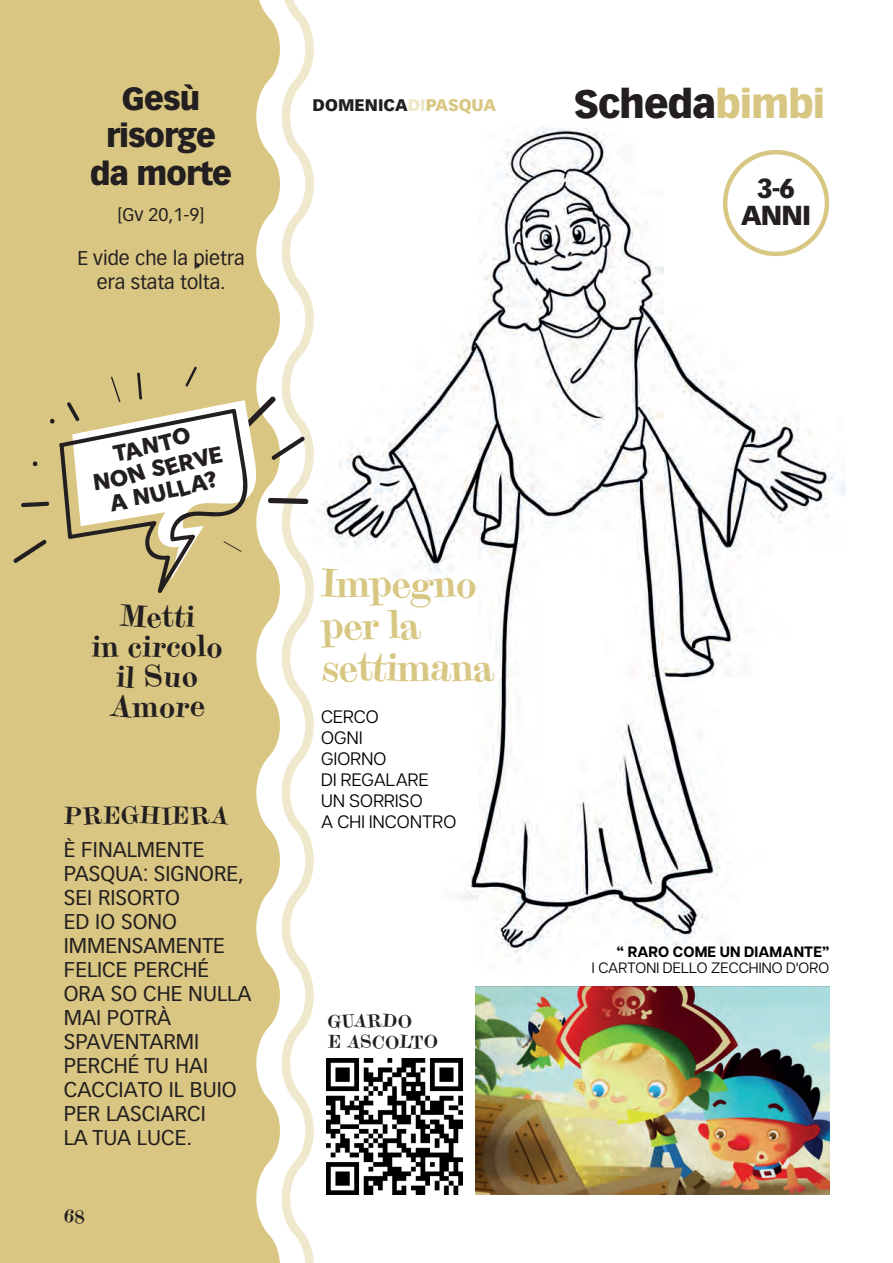
<style>
.page{position:relative;width:893px;height:1263px;background:#fff}
.page>*{position:absolute;margin:0;border:0;box-sizing:border-box;transform-origin:0 0}
.t1{font:39px/42px "Gambado Scotch Forte";letter-spacing:-.03em;color:#d8c783}
.t2{font:900 39px "Vectora LT Pro";letter-spacing:-.03em;color:#231f20}
.t3{font:900 31.5px/37.5px "Vectora LT Pro";letter-spacing:-.03em;color:#231f20;text-align:center}
.t4{font:30px/30px "Gambado Scotch Forte";color:#231f20;text-align:center}
.t5{font:900 27px/27px "Vectora LT Pro";color:#231f20;text-align:center}
.t6{font:24px "Gambado Scotch Forte";color:#231f20}
.t7{font:22.5px/24px "Gambado Sans Forte";color:#231f20;text-align:center}
.t8{font:21px/24px "Vectora LT Pro";color:#231f20}
.t9{font:19.5px/24px "Vectora LT Pro";color:#231f20;text-align:center}
.t10{font:18px/21px "Articulat CF";letter-spacing:.01em;color:#000001}
.t11{font:18px/21px "Gambado Scotch Forte";color:#231f20}
.t12{font:18px "Vectora LT Pro";color:#231f20}
.t13{font:900 16.5px "Vectora LT Pro";color:#231f20}
.t14{font:15px "Articulat CF";letter-spacing:.01em;color:#000001}
.t15{font:700 15px "Articulat CF";letter-spacing:.01em;color:#000001}
.s1{color:#eee7c8}
.s2{color:#d8c783}
</style>
<div class="page">
<img style="left:317px;top:128px;width:529px;height:871px">
<div style="left:0;top:0;width:12px;height:1263px;background:#d9c682"></div>
<img style="left:476px;top:986px;width:353px;height:209px">
<img style="left:326px;top:1059px;width:136px;height:136px">
<svg style="left:12px;top:0;width:302px;height:1263px"></svg>
<div style="left:723px;top:150px;width:106px;height:106px;border:4px solid #d8c783;border-radius:50%"></div>
<h2 class="t3" style="left:90px;top:79px;width:144px">Gesù risorge da morte</h2>
<p class="t12" style="left:118px;top:204px;width:88px">[Gv 20,1-9]</p>
<p class="t9" style="left:77px;top:246px;width:169px">E vide che la pietra era stata tolta.</p>
<p class="t7" style="left:84px;top:449px;width:134px;rotate:-14deg">TANTO<br>NON SERVE<br>A NULLA?</p>
<p class="t13" style="left:313px;top:95px;width:185px">DOMENICA<span class="s1">DI</span><span class="s2">PASQUA</span></p>
<h1 class="t1" style="left:321px;top:562px;width:175px">Impegno per la settimana</h1>
<p class="t10" style="left:321px;top:705px;width:109px">CERCO<br>OGNI<br>GIORNO<br>DI REGALARE<br>UN SORRISO</p>
<h3 class="t4" style="left:91px;top:601px;width:133px">Metti<br>in circolo il Suo<br>Amore</h3>
<p class="t6" style="left:64px;top:800px;width:167px">PREGHIERA</p>
<p class="t10" style="left:321px;top:810px;width:137px">A CHI INCONTRO</p>
<p class="t8" style="left:64px;top:837px;width:189px">È FINALMENTE<br>PASQUA: SIGNORE,<br>SEI RISORTO<br>ED IO SONO<br>IMMENSAMENTE<br>FELICE PERCHÉ<br>ORA SO CHE NULLA<br>MAI POTRÀ<br>SPAVENTARMI<br>PERCHÉ TU HAI<br>CACCIATO IL BUIO<br>PER LASCIARCI<br>LA TUA LUCE.</p>
<p class="t11" style="left:327px;top:1010px;width:112px">GUARDO<br>E ASCOLTO</p>
<p class="t11" style="left:64px;top:1206px;width:23px">68</p>
<p class="t11" style="left:70px;top:1206px;width:12px">8</p>
<h1 class="t2" style="left:574px;top:80px;width:253px">Scheda<span class="s2">bimbi</span></h1>
<p class="t5" style="left:741px;top:175px;width:72px">3-6<br>ANNI</p>
<p class="t15" style="left:617px;top:940px;width:214px">“ RARO COME UN DIAMANTE”</p>
<p class="t14" style="left:592px;top:957px;width:239px">I CARTONI DELLO ZECCHINO D'ORO</p>
</div>
